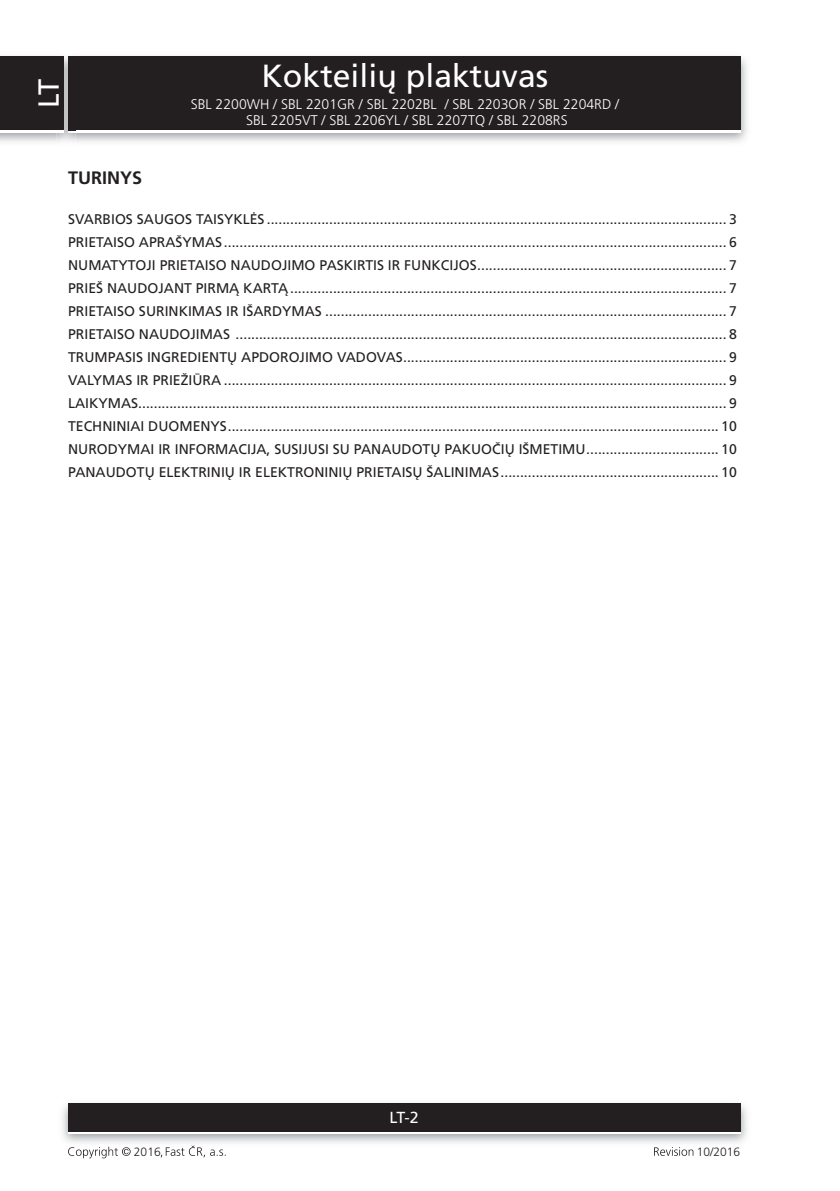
<style>
.page{position:relative;width:840px;height:1191px;background:#fff}
.page>*{position:absolute;margin:0;border:0;box-sizing:border-box;transform-origin:0 0}
.t1{font:32px "Frutiger CE";color:#fff}
.t2{font:29px "Frutiger CE";color:#fff}
.nadpis_obsahu{font:700 18px "Frutiger CE";color:#231f20}
.t3{font:16px "Frutiger CE";color:#fff}
.obsah{font:14px "Frutiger CE";color:#231f20}
.t4{font:300 14px/16px "Frutiger CE";color:#fff;text-align:center}
.text{font:300 12px "Frutiger CE";color:#231f20}
</style>
<div class="page">
<img style="left:0;top:56px;width:747px;height:86px">
<div style="left:68px;top:59px;width:672px;height:74px;background:#fff"></div>
<div style="left:68px;top:57px;width:672px;height:73px;background:#231f20"></div>
<img style="left:62px;top:1103px;width:685px;height:40px">
<div style="left:68px;top:1106px;width:672px;height:28px;background:linear-gradient(to right,#fff,#fff)"></div>
<div style="left:68px;top:1103px;width:672px;height:28px;background:#231f20"></div>
<img style="left:57px;top:56px;width:18px;height:86px">
<img style="left:68px;top:130px;width:7px;height:3px">
<svg style="left:68px;top:57px;width:7px;height:2px"></svg>
<img style="left:68px;top:59px;width:7px;height:71px">
<div style="left:0;top:59px;width:64px;height:74px;background:#fff"></div>
<div style="left:0;top:57px;width:64px;height:73px;background:#231f20"></div>
<svg style="left:68px;top:1146px;width:62px;height:12px"></svg>
<svg style="left:161px;top:1145px;width:64px;height:12px"></svg>
<svg style="left:654px;top:1147px;width:39px;height:8px"></svg>
<h2 class="t2" style="left:32px;top:108px;width:31px;rotate:-90deg">LT</h2>
<h1 class="t1" style="left:261px;top:58px;width:288px">Kokteilių plaktuvas</h1>
<p class="t4" style="left:191px;top:96px;width:429px">SBL 2200WH / SBL 2201GR / SBL 2202BL / SBL 2203OR / SBL 2204RD /<br>SBL 2205VT / SBL 2206YL / SBL 2207TQ / SBL 2208RS</p>
<p class="nadpis_obsahu" style="left:68px;top:168px;width:76px">TURINYS</p>
<p class="obsah" style="left:68px;top:211px;width:669px">SVARBIOS SAUGOS TAISYKLĖS ...................................................................................................................... 3</p>
<p class="obsah" style="left:68px;top:234px;width:669px">PRIETAISO APRAŠYMAS................................................................................................................................. 6</p>
<p class="obsah" style="left:68px;top:257px;width:669px">NUMATYTOJI PRIETAISO NAUDOJIMO PASKIRTIS IR FUNKCIJOS................................................................ 7</p>
<p class="obsah" style="left:68px;top:280px;width:669px">PRIEŠ NAUDOJANT PIRMĄ KARTĄ................................................................................................................ 7</p>
<p class="obsah" style="left:68px;top:303px;width:669px">PRIETAISO SURINKIMAS IR IŠARDYMAS ....................................................................................................... 7</p>
<p class="obsah" style="left:68px;top:326px;width:669px">PRIETAISO NAUDOJIMAS .............................................................................................................................. 8</p>
<p class="obsah" style="left:68px;top:349px;width:669px">TRUMPASIS INGREDIENTŲ APDOROJIMO VADOVAS................................................................................... 9</p>
<p class="obsah" style="left:68px;top:372px;width:669px">VALYMAS IR PRIEŽIŪRA ................................................................................................................................. 9</p>
<p class="obsah" style="left:68px;top:395px;width:669px">LAIKYMAS....................................................................................................................................................... 9</p>
<p class="obsah" style="left:68px;top:418px;width:670px">TECHNINIAI DUOMENYS.............................................................................................................................. 10</p>
<p class="obsah" style="left:68px;top:441px;width:670px">NURODYMAI IR INFORMACIJA, SUSIJUSI SU PANAUDOTŲ PAKUOČIŲ IŠMETIMU.................................. 10</p>
<p class="obsah" style="left:68px;top:464px;width:670px">PANAUDOTŲ ELEKTRINIŲ IR ELEKTRONINIŲ PRIETAISŲ ŠALINIMAS........................................................ 10</p>
<p class="t3" style="left:389px;top:1108px;width:31px">LT-2</p>
<p class="text" style="left:134px;top:1144px;width:28px">2016</p>
<p class="text" style="left:696px;top:1144px;width:45px">10/2016</p>
</div>
